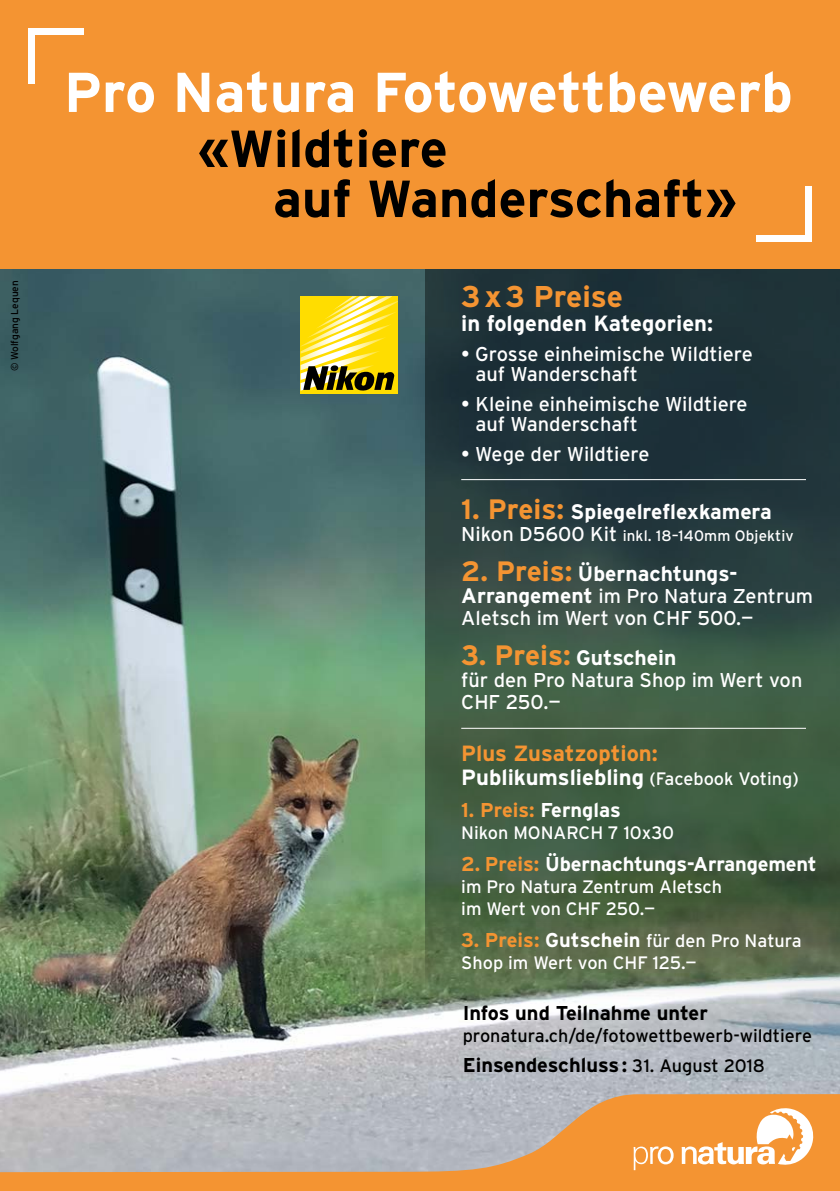
<style>
.page{position:relative;width:840px;height:1191px;background:#fff}
.page>*{position:absolute;margin:0;border:0;box-sizing:border-box;transform-origin:0 0}
.t1{font:700 56px "Interstate";letter-spacing:-.01em;color:#fff}
.t2{font:700 52px "Interstate";color:#000}
.t3{font:700 30px "Interstate";color:#f49432}
.t4{font:700 22px "Interstate";color:#fff}
.t5{font:700 22px "Interstate";color:#f49432}
.t6{font:700 21px "Interstate";color:#fff}
.t7{font:20px/22px "Interstate";color:#fff}
.t8{font:700 20px "Interstate";color:#000}
.t9{font:700 20px "Interstate";letter-spacing:-.01em;color:#fff}
.t10{font:700 20px "Interstate";color:#f49432}
.t11{font:18px/22px "Interstate";color:#fff}
.t12{font:18px "Interstate";color:#000}
.t13{font:15.2px "Interstate";letter-spacing:.01em;color:#fff}
.t14{font:10px "Interstate";color:#000}
.s1{font-size:28px;color:#f49432}
.s2{font-size:20px}
.s3{font-weight:700;font-size:21px}
.s4{font-weight:400;font-size:18px}
.s5{color:#fff}
.s6{color:#f49432}
.s7{font-weight:700;font-size:20px;color:#f49432}
.s8{font-weight:700;font-size:20px}
</style>
<div class="page">
<img style="left:0;top:269px;width:425px;height:825px">
<img style="left:425px;top:269px;width:414px;height:825px">
<div style="left:0;top:0;width:839px;height:269px;background:#f49432"></div>
<svg style="left:0;top:1094px;width:839px;height:97px;background:#cfaa86"></svg>
<svg style="left:633px;top:1146px;width:40px;height:24px"></svg>
<svg style="left:681px;top:1107px;width:132px;height:58px"></svg>
<div style="left:300px;top:296px;width:97px;height:97px;background:#fd0"></div>
<svg style="left:300px;top:296px;width:97px;height:95px"></svg>
<hr style="left:461px;top:479px;width:344px;height:1px;background:#fff">
<hr style="left:461px;top:728px;width:344px;height:1px;background:#fff">
<div style="left:28px;top:28px;width:7px;height:56px;background:#fff"></div>
<div style="left:28px;top:28px;width:56px;height:7px;background:#fff"></div>
<div style="left:804px;top:186px;width:7px;height:56px;background:#fff"></div>
<div style="left:755px;top:235px;width:56px;height:7px;background:#fff"></div>
<p class="t14" style="left:8px;top:371px;width:92px;rotate:-90deg">© Wolfgang Lequen</p>
<p class="t1" style="left:64px;top:58px;width:730px">Pro Natura Fotowettbewerb</p>
<p class="t2" style="left:197px;top:117px;width:251px">«Wildtiere</p>
<p class="t2" style="left:273px;top:167px;width:465px">auf Wanderschaft»</p>
<p class="t3" style="left:461px;top:278px;width:163px">3x3 Preise</p>
<p class="t4" style="left:461px;top:310px;width:253px">in folgenden Kategorien:</p>
<p class="t7" style="left:461px;top:343px;width:293px">• Grosse einheimische Wildtiere</p>
<p class="t7" style="left:475px;top:363px;width:164px">auf Wanderschaft</p>
<p class="t7" style="left:461px;top:393px;width:288px">• Kleine einheimische Wildtiere</p>
<p class="t7" style="left:475px;top:413px;width:164px">auf Wanderschaft</p>
<p class="t7" style="left:461px;top:443px;width:189px">• Wege der Wildtiere</p>
<p class="t6" style="left:461px;top:498px;width:312px"><span class="s1">1. Preis:</span> Spiegelreflexkamera</p>
<p class="t13" style="left:461px;top:526px;width:334px"><span class="s2">Nikon D5600 Kit</span> inkl. 18–140mm Objektiv</p>
<p class="t6" style="left:461px;top:560px;width:278px"><span class="s1">2. Preis:</span> Übernachtungs-</p>
<p class="t7" style="left:461px;top:584px;width:353px"><span class="s3">Arrangement</span> im Pro Natura Zentrum<br>Aletsch im Wert von CHF 500.—</p>
<p class="t6" style="left:461px;top:644px;width:216px"><span class="s1">3. Preis:</span> Gutschein</p>
<p class="t7" style="left:461px;top:668px;width:342px">für den Pro Natura Shop im Wert von<br>CHF 250.—</p>
<p class="t5" style="left:461px;top:739px;width:198px">Plus Zusatzoption:</p>
<p class="t4" style="left:461px;top:763px;width:339px">Publikumsliebling <span class="s4">(Facebook Voting)</span></p>
<p class="t10" style="left:461px;top:797px;width:161px">1. Preis: <span class="s5">Fernglas</span></p>
<p class="t11" style="left:461px;top:821px;width:214px">Nikon MONARCH 7 10x30</p>
<p class="t9" style="left:461px;top:851px;width:356px"><span class="s6">2. Preis:</span> Übernachtungs-Arrangement</p>
<p class="t11" style="left:461px;top:875px;width:262px">im Pro Natura Zentrum Aletsch</p>
<p class="t11" style="left:461px;top:897px;width:196px">im Wert von CHF 250.—</p>
<p class="t11" style="left:461px;top:929px;width:342px"><span class="s7">3. Preis:</span> <span class="s8">Gutschein</span> für den Pro Natura<br>Shop im Wert von CHF 125.—</p>
<p class="t8" style="left:462px;top:1000px;width:246px">Infos und Teilnahme unter</p>
<p class="t12" style="left:462px;top:1024px;width:350px">pronatura.ch/de/fotowettbewerb-wildtiere</p>
<p class="t8" style="left:462px;top:1052px;width:303px">Einsendeschluss: <span class="s4">31. August 2018</span></p>
</div>
